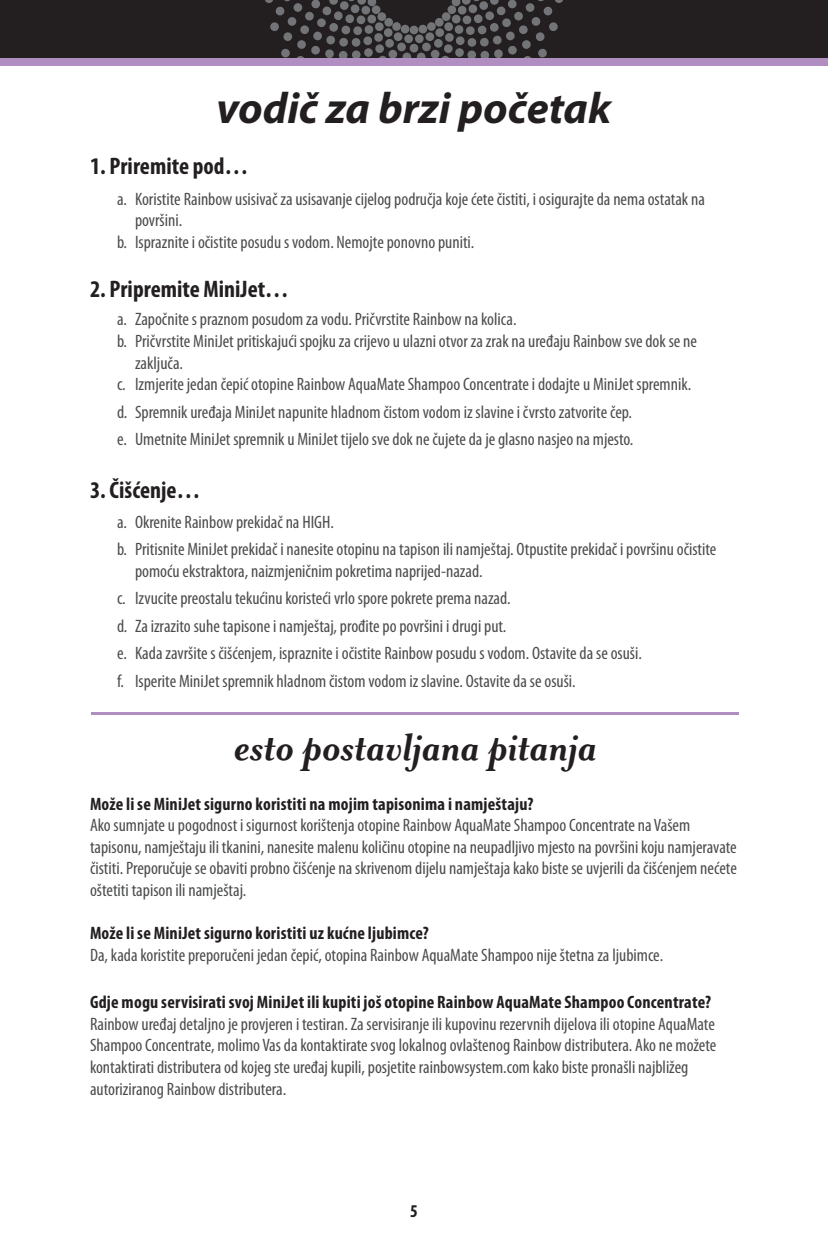
<style>
.page{position:relative;width:828px;height:1260px;background:#fff}
.page>*{position:absolute;margin:0;border:0;box-sizing:border-box;transform-origin:0 0}
.t1{font:italic 700 44px "Mrs Eaves";letter-spacing:-.005em;color:#231f20}
.t2{font:italic 700 44px "Myriad Pro";color:#231f20}
.t3{font:700 condensed 24px "Myriad Pro";color:#231f20}
.t4{font:condensed 18px/27.4px "Myriad Pro";color:#4b4c4d}
.t5{font:700 condensed 18px "Myriad Pro";letter-spacing:.01em;color:#231f20}
</style>
<div class="page">
<div style="left:0;top:0;width:828px;height:58px;background:#231f20"></div>
<div style="left:404px;top:34px;width:9px;height:9px;background:#727477;border-radius:4px"></div>
<div style="left:415px;top:34px;width:9px;height:9px;background:#727477;border-radius:4px"></div>
<div style="left:410px;top:44px;width:8px;height:9px;background:#727477;border-radius:4px"></div>
<svg style="left:265px;top:0;width:146px;height:58px"></svg>
<div style="left:410px;top:26px;width:8px;height:8px;background:#727477;border-radius:50%"></div>
<svg style="left:417px;top:0;width:146px;height:58px"></svg>
<div style="left:0;top:58px;width:828px;height:8px;background:#b18ec1"></div>
<hr style="left:91px;top:713px;width:648px;height:2px;background:#b18ec1">
<h1 class="t2" style="left:217px;top:80px;width:396px">vodič za brzi početak</h1>
<h2 class="t3" style="left:90px;top:151px;width:160px">1. Priremite pod…</h2>
<p class="t4" style="left:117px;top:185px;width:589px">a. Koristite Rainbow usisivač za usisavanje cijelog područja koje ćete čistiti, i osigurajte da nema ostatak na</p>
<p class="t4" style="left:135px;top:207px;width:49px">površini.</p>
<p class="t4" style="left:117px;top:228px;width:359px">b. Ispraznite i očistite posudu s vodom. Nemojte ponovno puniti.</p>
<h2 class="t3" style="left:90px;top:274px;width:200px">2. Pripremite MiniJet…</h2>
<p class="t4" style="left:117px;top:306px;width:401px">a. Započnite s praznom posudom za vodu. Pričvrstite Rainbow na kolica.</p>
<p class="t4" style="left:117px;top:327px;width:582px">b. Pričvrstite MiniJet pritiskajući spojku za crijevo u ulazni otvor za zrak na uređaju Rainbow sve dok se ne</p>
<p class="t4" style="left:135px;top:349px;width:50px">zaključa.</p>
<p class="t4" style="left:117px;top:370px;width:576px">c. Izmjerite jedan čepić otopine Rainbow AquaMate Shampoo Concentrate i dodajte u MiniJet spremnik.</p>
<p class="t4" style="left:117px;top:398px;width:518px">d. Spremnik uređaja MiniJet napunite hladnom čistom vodom iz slavine i čvrsto zatvorite čep. e. Umetnite MiniJet spremnik u MiniJet tijelo sve dok ne čujete da je glasno nasjeo na mjesto.</p>
<h2 class="t3" style="left:90px;top:475px;width:112px">3. Čišćenje…</h2>
<p class="t4" style="left:117px;top:508px;width:601px">a. Okrenite Rainbow prekidač na HIGH.<br>b. Pritisnite MiniJet prekidač i nanesite otopinu na tapison ili namještaj. Otpustite prekidač i površinu očistite</p>
<p class="t4" style="left:117px;top:557px;width:526px;text-indent:18px">pomoću ekstraktora, naizmjeničnim pokretima naprijed-nazad.<br>c. Izvucite preostalu tekućinu koristeći vrlo spore pokrete prema nazad.<br>d. Za izrazito suhe tapisone i namještaj, prođite po površini i drugi put.<br>e. Kada završite s čišćenjem, ispraznite i očistite Rainbow posudu s vodom. Ostavite da se osuši. f. Isperite MiniJet spremnik hladnom čistom vodom iz slavine. Ostavite da se osuši.</p>
<h1 class="t1" style="left:234px;top:723px;width:365px">esto postavljana pitanja</h1>
<p class="t5" style="left:90px;top:792px;width:445px">Može li se MiniJet sigurno koristiti na mojim tapisonima i namještaju?</p>
<p class="t4" style="left:90px;top:814px;width:648px;line-height:21.6px">Ako sumnjate u pogodnost i sigurnost korištenja otopine Rainbow AquaMate Shampoo Concentrate na Vašem tapisonu, namještaju ili tkanini, nanesite malenu količinu otopine na neupadljivo mjesto na površini koju namjeravate čistiti. Preporučuje se obaviti probno čišćenje na skrivenom dijelu namještaja kako biste se uvjerili da čišćenjem nećete oštetiti tapison ili namještaj.</p>
<p class="t5" style="left:90px;top:922px;width:340px">Može li se MiniJet sigurno koristiti uz kućne ljubimce?</p>
<p class="t4" style="left:90px;top:941px;width:575px">Da, kada koristite preporučeni jedan čepić, otopina Rainbow AquaMate Shampoo nije štetna za ljubimce.</p>
<p class="t5" style="left:90px;top:991px;width:623px">Gdje mogu servisirati svoj MiniJet ili kupiti još otopine Rainbow AquaMate Shampoo Concentrate?</p>
<p class="t4" style="left:90px;top:1013px;width:628px;line-height:21.6px">Rainbow uređaj detaljno je provjeren i testiran. Za servisiranje ili kupovinu rezervnih dijelova ili otopine AquaMate Shampoo Concentrate, molimo Vas da kontaktirate svog lokalnog ovlaštenog Rainbow distributera. Ako ne možete kontaktirati distributera od kojeg ste uređaj kupili, posjetite rainbowsystem.com kako biste pronašli najbližeg autoriziranog Rainbow distributera.</p>
<p class="t5" style="left:410px;top:1199px;width:9px">5</p>
</div>
